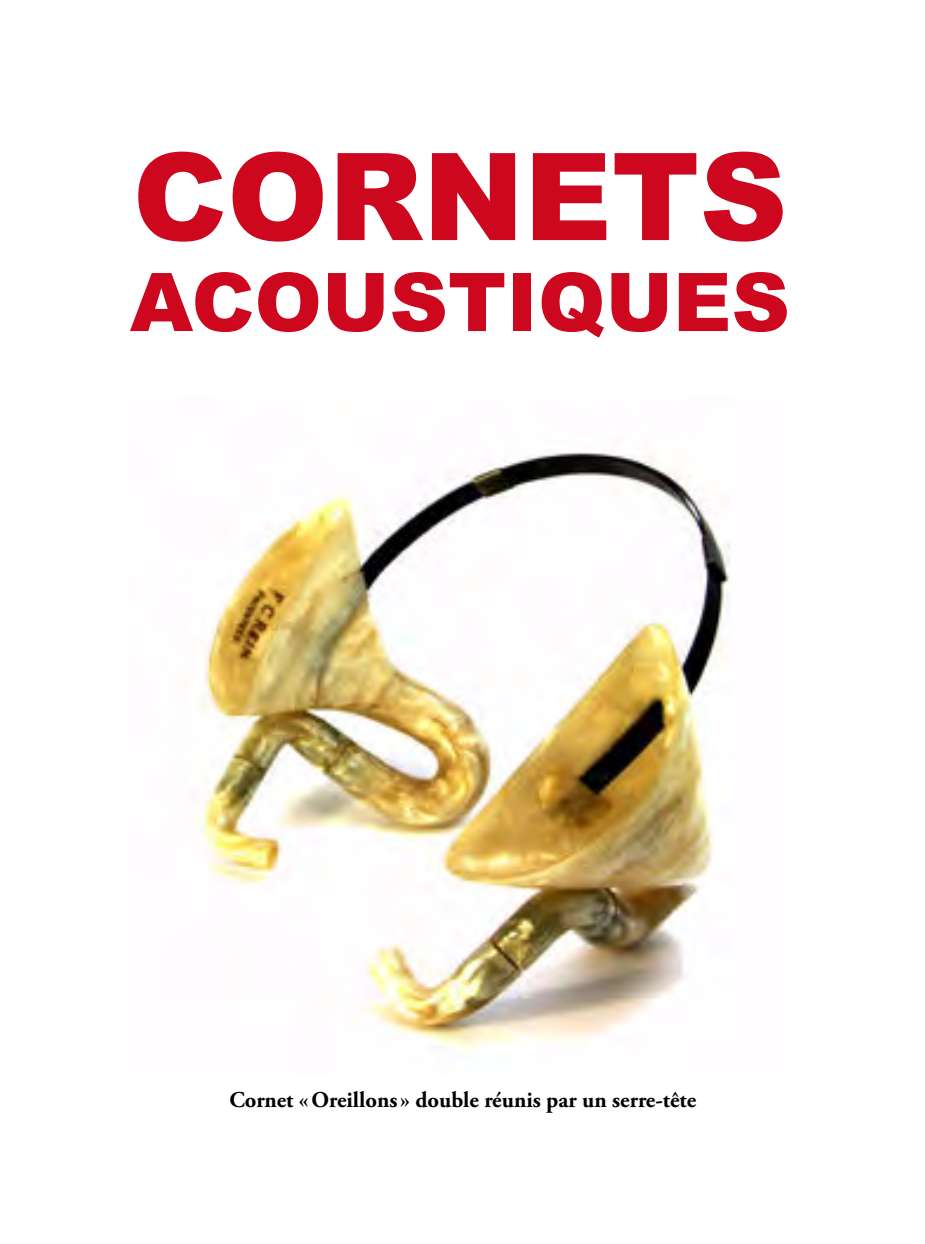
<style>
.page{position:relative;width:925px;height:1244px;background:#fff}
.page>*{position:absolute;margin:0;border:0;box-sizing:border-box;transform-origin:0 0}
.t1{font:900 121.5px "Arial";color:#cd071e}
.t2{font:900 81px "Arial";color:#cd071e}
.t3{font:700 22.5px "Adobe Garamond Pro";color:#000}
</style>
<div class="page">
<img style="left:193px;top:452px;width:538px;height:599px">
<h1 class="t1" style="left:133px;top:108px;width:656px">CORNETS</h1>
<h2 class="t2" style="left:130px;top:243px;width:661px">ACOUSTIQUES</h2>
<p class="t3" style="left:229px;top:1087px;width:468px">Cornet «Oreillons » double réunis par un serre-tête</p>
</div>
